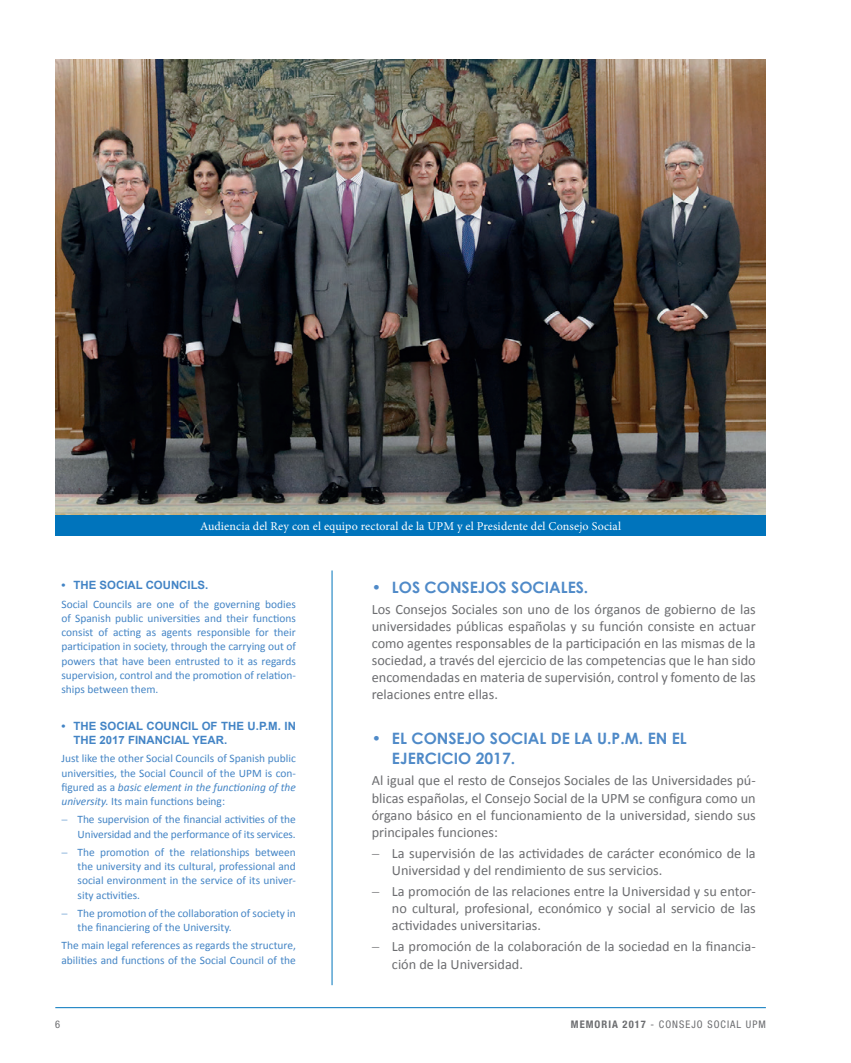
<style>
.page{position:relative;width:851px;height:1063px;background:#fff}
.page>*{position:absolute;margin:0;border:0;box-sizing:border-box;transform-origin:0 0}
.t1{font:700 15.6px/20px "Century Gothic";color:#4f8ac8}
.t2{font:14.25px/17.1px "Calibri";color:#6c6d70;text-align:justify}
.t3{font:12px "Minion Pro";letter-spacing:.01em;color:#fff}
.t4{font:11.4px/14.2px "Calibri";color:#4384c5;text-align:justify}
.t5{font:700 11.4px/14.2px "Arial";color:#4384c5}
.t6{font:condensed 10.5px "Helvetica Neue LT Std";letter-spacing:.1em;color:#6c6d70}
.s1{font-style:italic}
.s2{font-weight:700}
</style>
<div class="page">
<hr style="left:55px;top:1007px;width:710px;height:1px;background:#0074bc">
<hr style="left:331px;top:570px;width:1px;height:415px;background:#0074bc">
<img style="left:55px;top:60px;width:710px;height:455px">
<div style="left:55px;top:515px;width:710px;height:21px;background:#0074bc"></div>
<p class="t3" style="left:200px;top:518px;width:422px">Audiencia del Rey con el equipo rectoral de la UPM y el Presidente del Consejo Social</p>
<p class="t5" style="left:61px;top:579px;width:148px">• THE SOCIAL COUNCILS.</p>
<p class="t4" style="left:61px;top:597px;width:236px">Social Councils are one of the governing bodies of Spanish public universities and their functions consist of acting as agents responsible for their participation in society, through the carrying out of powers that have been entrusted to it as regards supervision, control and the promotion of relation&shy;ships between them.</p>
<p class="t5" style="left:74px;top:719px;width:224px;text-indent:-12px">• THE SOCIAL COUNCIL OF THE U.P.M. IN<br>THE 2017 FINANCIAL YEAR.</p>
<p class="t4" style="left:61px;top:751px;width:236px">Just like the other Social Councils of Spanish public universities, the Social Council of the UPM is con&shy;figured as a <span class="s1">basic element in the functioning of the university.</span> Its main functions being:</p>
<p class="t4" style="left:61px;top:812px;width:236px;text-align:right">− The supervision of the financial activities of the<br>Universidad and the performance of its services.</p>
<p class="t4" style="left:78px;top:845px;width:220px;text-indent:-16px">− The promotion of the relationships between the university and its cultural, professional and social environment in the service of its univer&shy;sity activities.</p>
<p class="t4" style="left:78px;top:906px;width:220px;text-indent:-16px">− The promotion of the collaboration of society in the financiering of the University.</p>
<p class="t4" style="left:61px;top:939px;width:236px">The main legal references as regards the structure, abilities and functions of the Social Council of the</p>
<h1 class="t1" style="left:372px;top:577px;width:218px">• LOS CONSEJOS SOCIALES.</h1>
<p class="t2" style="left:372px;top:601px;width:385px">Los Consejos Sociales son uno de los órganos de gobierno de las universidades públicas españolas y su función consiste en actuar como agentes responsables de la participación en las mismas de la sociedad, a través del ejercicio de las competencias que le han sido encomendadas en materia de supervisión, control y fomento de las relaciones entre ellas.</p>
<h1 class="t1" style="left:392px;top:728px;width:296px;text-indent:-20px">• EL CONSEJO SOCIAL DE LA U.P.M. EN EL<br>EJERCICIO 2017.</h1>
<p class="t2" style="left:372px;top:772px;width:385px">Al igual que el resto de Consejos Sociales de las Universidades pú&shy;blicas españolas, el Consejo Social de la UPM se configura como un órgano básico en el funcionamiento de la universidad, siendo sus principales funciones:</p>
<p class="t2" style="left:392px;top:845px;width:365px;text-indent:-20px">− La supervisión de las actividades de carácter económico de la<br>Universidad y del rendimiento de sus servicios.</p>
<p class="t2" style="left:392px;top:883px;width:365px;text-indent:-20px">− La promoción de las relaciones entre la Universidad y su entor&shy;no cultural, profesional, económico y social al servicio de las actividades universitarias.</p>
<p class="t2" style="left:392px;top:938px;width:365px;text-indent:-20px">− La promoción de la colaboración de la sociedad en la financia&shy;ción de la Universidad.</p>
<p class="t6" style="left:55px;top:1019px;width:7px">6</p>
<p class="t6" style="left:570px;top:1019px;width:196px"><span class="s2">MEMORIA 2017</span> - CONSEJO SOCIAL UPM</p>
</div>
